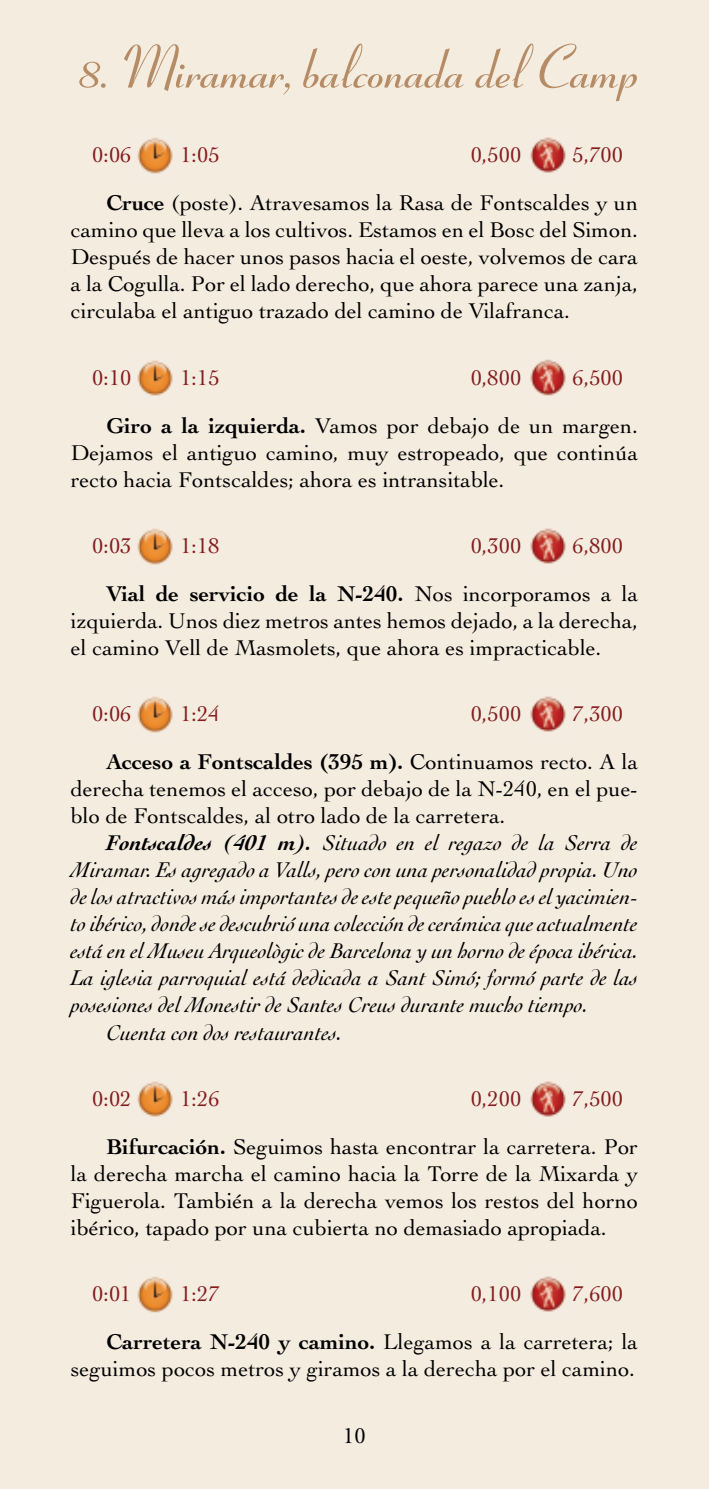
<style>
.page{position:relative;width:709px;height:1489px;background:#fff}
.page>*{position:absolute;margin:0;border:0;box-sizing:border-box;transform-origin:0 0}
.t1{font:700 60px "Coronet";color:#b68c66}
.t2{font:22.5px/27px "Cochin";color:#000}
.t3{font:italic 22.5px "Cochin";color:#000}
.t4{font:700 22.5px/48.2px "Cochin";color:#000}
.t5{font:22.5px "Cochin";color:#841c1e}
.s1{color:#841c1e}
.s2{font-weight:700}
.s3{font-weight:400;color:#841c1e}
.s4{font-weight:400}
</style>
<div class="page">
<div style="left:0;top:0;width:708px;height:1488px;background:#f5ece0"></div>
<svg style="left:708px;top:0;width:1px;height:1488px"></svg>
<img style="left:520px;top:128px;width:55px;height:55px">
<img style="left:127px;top:128px;width:56px;height:55px">
<img style="left:520px;top:350px;width:55px;height:55px">
<img style="left:127px;top:350px;width:56px;height:56px">
<img style="left:520px;top:518px;width:55px;height:55px">
<img style="left:127px;top:518px;width:56px;height:56px">
<img style="left:520px;top:686px;width:55px;height:56px">
<img style="left:127px;top:686px;width:56px;height:56px">
<img style="left:520px;top:1070px;width:55px;height:56px">
<img style="left:127px;top:1071px;width:56px;height:55px">
<img style="left:520px;top:1266px;width:55px;height:55px">
<img style="left:127px;top:1266px;width:56px;height:55px">
<h1 class="t1" style="left:75px;top:33px;width:564px">8. Miramar, balconada del Camp</h1>
<p class="t2" style="left:106px;top:131px;width:533px;line-height:48.2px;text-indent:466px"><span class="s1">5,700<br></span><span class="s2">Cruce</span> (poste). Atravesamos la Rasa de Fontscaldes y un</p>
<p class="t2" style="left:71px;top:217px;width:568px;text-align:justify">camino que lleva a los cultivos. Estamos en el Bosc del Simon.<br>Después de hacer unos pasos hacia el oeste, volvemos de cara a la Cogulla. Por el lado derecho, que ahora parece una zanja, circulaba el antiguo trazado del camino de Vilafranca.</p>
<p class="t5" style="left:92px;top:142px;width:41px">0:06</p>
<p class="t5" style="left:180px;top:142px;width:39px">1:05</p>
<p class="t5" style="left:471px;top:142px;width:52px">0,500</p>
<p class="t5" style="left:92px;top:364px;width:41px">0:10</p>
<p class="t5" style="left:180px;top:364px;width:39px">1:15</p>
<p class="t5" style="left:470px;top:364px;width:52px">0,800</p>
<p class="t2" style="left:106px;top:353px;width:533px;line-height:48.2px;text-indent:466px"><span class="s1">6,500<br></span><span class="s2">Giro a la izquierda.</span> Vamos por debajo de un margen.</p>
<p class="t2" style="left:71px;top:439px;width:568px">Dejamos el antiguo camino, muy estropeado, que continúa recto hacia Fontscaldes; ahora es intransitable.</p>
<p class="t4" style="left:106px;top:521px;width:533px;text-indent:466px"><span class="s3">6,800<br></span>Vial de servicio de la N-240. <span class="s4">Nos incorporamos a la</span></p>
<p class="t2" style="left:71px;top:607px;width:568px">izquier-da. Unos diez metros antes hemos dejado, a la derecha, el camino Vell de Masmolets, que ahora es impracticable.</p>
<p class="t5" style="left:92px;top:533px;width:40px">0:03</p>
<p class="t5" style="left:180px;top:532px;width:41px">1:18</p>
<p class="t5" style="left:470px;top:532px;width:52px">0,300</p>
<p class="t5" style="left:92px;top:701px;width:41px">0:06</p>
<p class="t5" style="left:180px;top:701px;width:41px">1:24</p>
<p class="t5" style="left:471px;top:701px;width:52px">0,500</p>
<p class="t4" style="left:106px;top:689px;width:533px;text-indent:466px"><span class="s3">7,300<br></span>Acceso a Fontscaldes (395 m). <span class="s4">Continuamos recto. A la</span></p>
<p class="t2" style="left:71px;top:775px;width:568px">derecha tenemos el acceso, por debajo de la N-240, en el pue&shy;blo de Fontscaldes, al otro lado de la carretera.</p>
<p class="t3" style="left:106px;top:830px;width:533px"><span class="s2">Fontscaldes (401 m).</span> Situado en el regazo de la Serra de</p>
<p class="t3" style="left:71px;top:857px;width:568px">Miramar. Es agregado a Valls, pero con una personalidad propia. Uno</p>
<p class="t3" style="left:71px;top:884px;width:568px">de los atractivos más importantes de este pequeño pueblo es el yacimien-</p>
<p class="t3" style="left:71px;top:911px;width:568px">to ibérico, donde se descubrió una colección de cerámica que actualmente</p>
<p class="t3" style="left:71px;top:938px;width:569px">está en el Museu Arqueològic de Barcelona y un horno de época ibérica.</p>
<p class="t3" style="left:71px;top:965px;width:568px">La iglesia parroquial está dedicada a Sant Simó; formó parte de las</p>
<p class="t3" style="left:71px;top:992px;width:518px">posesiones del Monestir de Santes Creus durante mucho tiempo.</p>
<p class="t3" style="left:106px;top:1019px;width:237px">Cuenta con dos restaurantes.</p>
<p class="t2" style="left:106px;top:1074px;width:533px;line-height:48.2px;text-indent:466px"><span class="s1">7,500<br></span><span class="s2">Bifurcación.</span> Seguimos hasta encontrar la carretera. Por</p>
<p class="t2" style="left:71px;top:1159px;width:568px;text-align:justify">la derecha marcha el camino hacia la Torre de la Mixarda y Figuerola. También a la derecha vemos los restos del horno ibérico, tapado por una cubierta no demasiado apropiada.</p>
<p class="t5" style="left:92px;top:1085px;width:39px">0:02</p>
<p class="t5" style="left:180px;top:1085px;width:41px">1:26</p>
<p class="t5" style="left:471px;top:1085px;width:52px">0,200</p>
<p class="t5" style="left:92px;top:1280px;width:41px">0:01</p>
<p class="t5" style="left:180px;top:1280px;width:41px">1:27</p>
<p class="t5" style="left:470px;top:1280px;width:52px">0,100</p>
<p class="t2" style="left:106px;top:1269px;width:533px;line-height:48.2px;text-indent:466px"><span class="s1">7,600<br></span><span class="s2">Carretera N-240 y camino.</span> Llegamos a la carretera; la</p>
<p class="t2" style="left:71px;top:1355px;width:565px">seguimos pocos metros y giramos a la derecha por el camino.</p>
<p class="t2" style="left:343px;top:1421px;width:24px">10</p>
</div>
